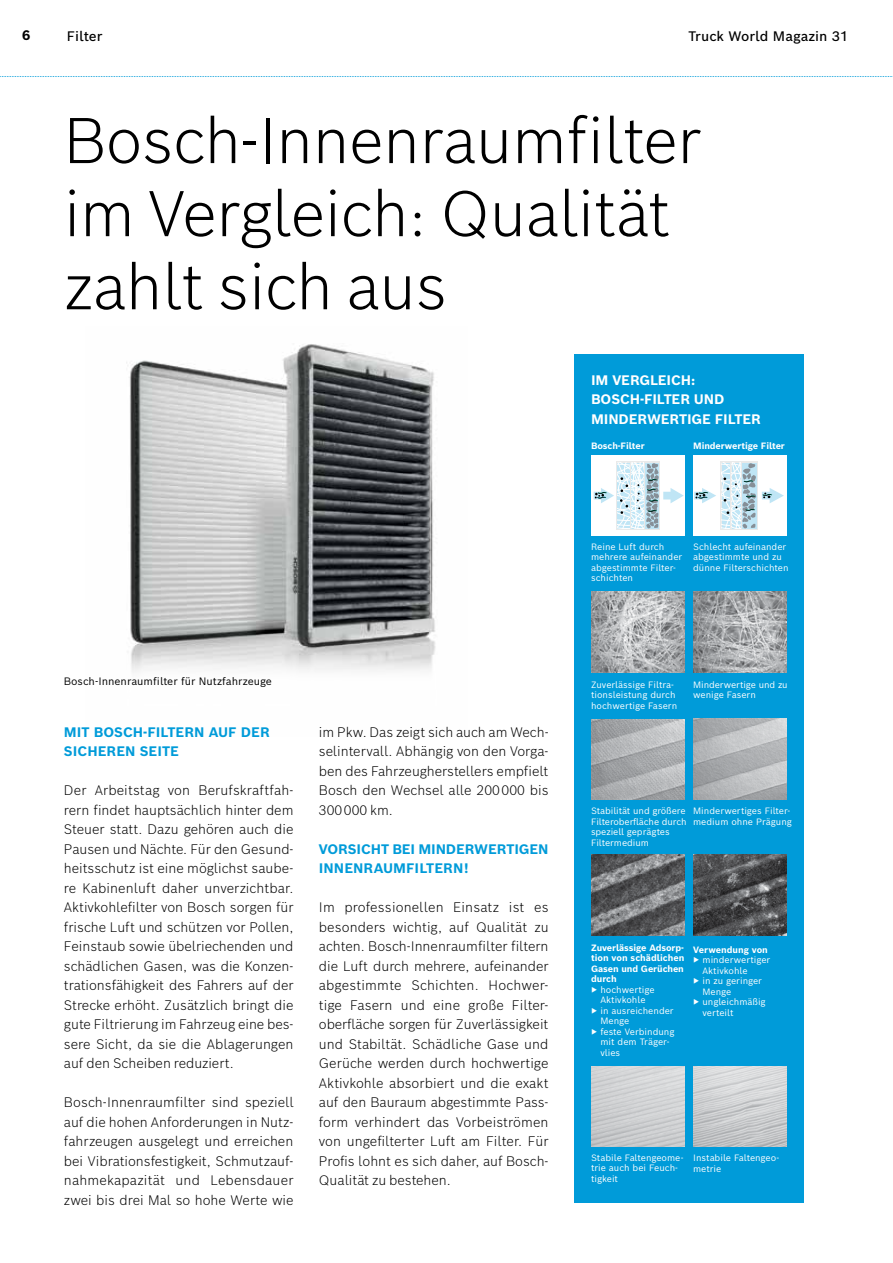
<style>
.page{position:relative;width:893px;height:1263px;background:#fff}
.page>*{position:absolute;margin:0;border:0;box-sizing:border-box;transform-origin:0 0}
.t1{font:300 63px/73.1px "Bosch Sans";letter-spacing:-.01em;color:#000}
.t2{font:300 13.5px/19.5px "Bosch Sans";color:#000;text-align:justify}
.t3{font:700 13.5px/19.5px "Bosch Sans";color:#009bd9}
.t4{font:700 13.5px/19.5px "Bosch Sans";letter-spacing:-.01em;color:#fff}
.t5{font:500 13.5px "Bosch Sans";color:#000}
.t6{font:700 13.5px "Bosch Sans";color:#000}
.t7{font:10.5px "Bosch Sans";color:#000}
.t8{font:9px/10.5px "Bosch Sans";color:#fff}
.t9{font:700 9px/10.5px "Bosch Sans";letter-spacing:-.01em;color:#fff;text-align:justify}
</style>
<div class="page">
<img style="left:126px;top:344px;width:310px;height:311px">
<svg style="left:0;top:76px;width:893px;height:1px"></svg>
<div style="left:574px;top:355px;width:230px;height:848px;background:#009bd9"></div>
<img style="left:591px;top:855px;width:94px;height:80px">
<img style="left:693px;top:855px;width:94px;height:80px">
<img style="left:591px;top:719px;width:94px;height:81px">
<img style="left:693px;top:718px;width:94px;height:82px">
<img style="left:591px;top:592px;width:94px;height:80px">
<img style="left:693px;top:592px;width:94px;height:80px">
<div style="left:591px;top:455px;width:94px;height:81px;background:#fff"></div>
<div style="left:616px;top:462px;width:15px;height:68px;background:#e9eaea"></div>
<svg style="left:631px;top:462px;width:14px;height:68px"></svg>
<div style="left:645px;top:462px;width:15px;height:68px;background:#e9eaea"></div>
<div style="left:663px;top:492px;width:10px;height:7px;background:#bfe5f5"></div>
<svg style="left:671px;top:488px;width:13px;height:15px"></svg>
<div style="left:594px;top:492px;width:9px;height:7px;background:#bfe5f5"></div>
<svg style="left:595px;top:463px;width:64px;height:66px"></svg>
<div style="left:693px;top:455px;width:94px;height:81px;background:#fff"></div>
<svg style="left:763px;top:488px;width:21px;height:15px"></svg>
<svg style="left:695px;top:488px;width:21px;height:15px"></svg>
<svg style="left:721px;top:462px;width:10px;height:68px"></svg>
<svg style="left:731px;top:462px;width:10px;height:68px"></svg>
<svg style="left:741px;top:462px;width:16px;height:68px"></svg>
<svg style="left:722px;top:463px;width:34px;height:66px;background:#bfd6df"></svg>
<img style="left:591px;top:1066px;width:94px;height:81px">
<img style="left:693px;top:1066px;width:94px;height:81px">
<p class="t6" style="left:22px;top:26px;width:10px">6</p>
<p class="t5" style="left:67px;top:27px;width:37px">Filter</p>
<p class="t5" style="left:688px;top:27px;width:161px">Truck World Magazin 31</p>
<h1 class="t1" style="left:64px;top:102px;width:639px">Bosch-Innenraumfilter im Vergleich: Qualität zahlt sich aus</h1>
<p class="t4" style="left:591px;top:370px;width:171px">IM VERGLEICH:<br>BOSCH-FILTER UND<br>MINDERWERTIGE FILTER</p>
<p class="t9" style="left:591px;top:441px;width:55px">Bosch-Filter</p>
<p class="t9" style="left:693px;top:441px;width:93px">Minderwertige Filter</p>
<p class="t7" style="left:64px;top:674px;width:210px">Bosch-Innenraumfilter für Nutzfahrzeuge</p>
<p class="t3" style="left:64px;top:722px;width:207px">MIT BOSCH-FILTERN AUF DER<br>SICHEREN SEITE</p>
<p class="t2" style="left:64px;top:780px;width:231px">Der Arbeitstag von Berufskraftfah&shy;rern findet hauptsächlich hinter dem Steuer statt. Dazu gehören auch die Pausen und Nächte. Für den Gesund&shy;heitsschutz ist eine möglichst saube&shy;re Kabinenluft daher unverzichtbar.<br>Aktivkohlefilter von Bosch sorgen für frische Luft und schützen vor Pollen, Feinstaub sowie übelriechenden und schädlichen Gasen, was die Konzen&shy;trationsfähigkeit des Fahrers auf der Strecke erhöht. Zusätzlich bringt die gute Filtrierung im Fahrzeug eine bes&shy;sere Sicht, da sie die Ablagerungen auf den Scheiben reduziert.</p>
<p class="t2" style="left:64px;top:1092px;width:231px">Bosch-Innenraumfilter sind speziell auf die hohen Anforderungen in Nutz&shy;fahrzeugen ausgelegt und erreichen bei Vibrationsfestigkeit, Schmutzauf&shy;nahmekapazität und Lebensdauer zwei bis drei Mal so hohe Werte wie</p>
<p class="t2" style="left:319px;top:721px;width:231px">im Pkw. Das zeigt sich auch am Wech&shy;selintervall. Abhängig von den Vorga&shy;ben des Fahrzeugherstellers empfielt Bosch den Wechsel alle 200 000 bis 300 000 km.</p>
<p class="t3" style="left:319px;top:839px;width:231px">VORSICHT BEI MINDERWERTIGEN<br>INNENRAUMFILTERN!</p>
<p class="t2" style="left:319px;top:897px;width:231px">Im professionellen Einsatz ist es besonders wichtig, auf Qualität zu achten. Bosch-Innenraumfilter filtern die Luft durch mehrere, aufeinander abgestimmte Schichten. Hochwer&shy;tige Fasern und eine große Filter&shy;oberfläche sorgen für Zuverlässigkeit und Stabiltät. Schädliche Gase und Gerüche werden durch hochwertige Aktivkohle absorbiert und die exakt auf den Bauraum abgestimmte Pass&shy;form verhindert das Vorbeiströmen von ungefilterter Luft am Filter. Für Profis lohnt es sich daher, auf Bosch-Qualität zu bestehen.</p>
<p class="t8" style="left:591px;top:541px;width:93px">Reine Luft durch mehrere aufeinander abgestimmte Filter&shy;schichten</p>
<p class="t8" style="left:693px;top:541px;width:97px">Schlecht aufeinander abgestimmte und zu dünne Filterschichten</p>
<p class="t8" style="left:591px;top:679px;width:88px">Zuverlässige Filtra&shy;tionsleistung durch hochwertige Fasern</p>
<p class="t8" style="left:693px;top:679px;width:96px">Minderwertige und zu wenige Fasern</p>
<p class="t8" style="left:591px;top:805px;width:97px">Stabilität und größere<br>Filteroberfläche durch speziell geprägtes<br>Filtermedium</p>
<p class="t8" style="left:693px;top:805px;width:100px">Minderwertiges Filter&shy;medium ohne Prägung</p>
<p class="t9" style="left:591px;top:942px;width:95px">Zuverlässige Adsorp&shy;tion von schädlichen Gasen und Gerüchen durch</p>
<p class="t8" style="left:591px;top:984px;width:65px">▶ hochwertige</p>
<p class="t8" style="left:600px;top:994px;width:47px">Aktivkohle</p>
<p class="t8" style="left:591px;top:1005px;width:84px">▶ in ausreichender</p>
<p class="t8" style="left:600px;top:1015px;width:30px">Menge</p>
<p class="t8" style="left:591px;top:1026px;width:85px">▶ feste Verbindung</p>
<p class="t8" style="left:600px;top:1036px;width:71px">mit dem Träger-</p>
<p class="t8" style="left:600px;top:1047px;width:21px">vlies</p>
<p class="t9" style="left:693px;top:944px;width:76px">Verwendung von</p>
<p class="t8" style="left:693px;top:954px;width:79px">▶ minderwertiger</p>
<p class="t8" style="left:702px;top:965px;width:47px">Aktivkohle</p>
<p class="t8" style="left:693px;top:975px;width:70px">▶ in zu geringer</p>
<p class="t8" style="left:702px;top:986px;width:30px">Menge</p>
<p class="t8" style="left:693px;top:996px;width:74px">▶ ungleichmäßig</p>
<p class="t8" style="left:702px;top:1007px;width:33px">verteilt</p>
<p class="t8" style="left:591px;top:1152px;width:94px">Stabile Faltengeome&shy;trie auch bei Feuch&shy;tigkeit</p>
<p class="t8" style="left:693px;top:1152px;width:87px">Instabile Faltengeo&shy;metrie</p>
</div>
